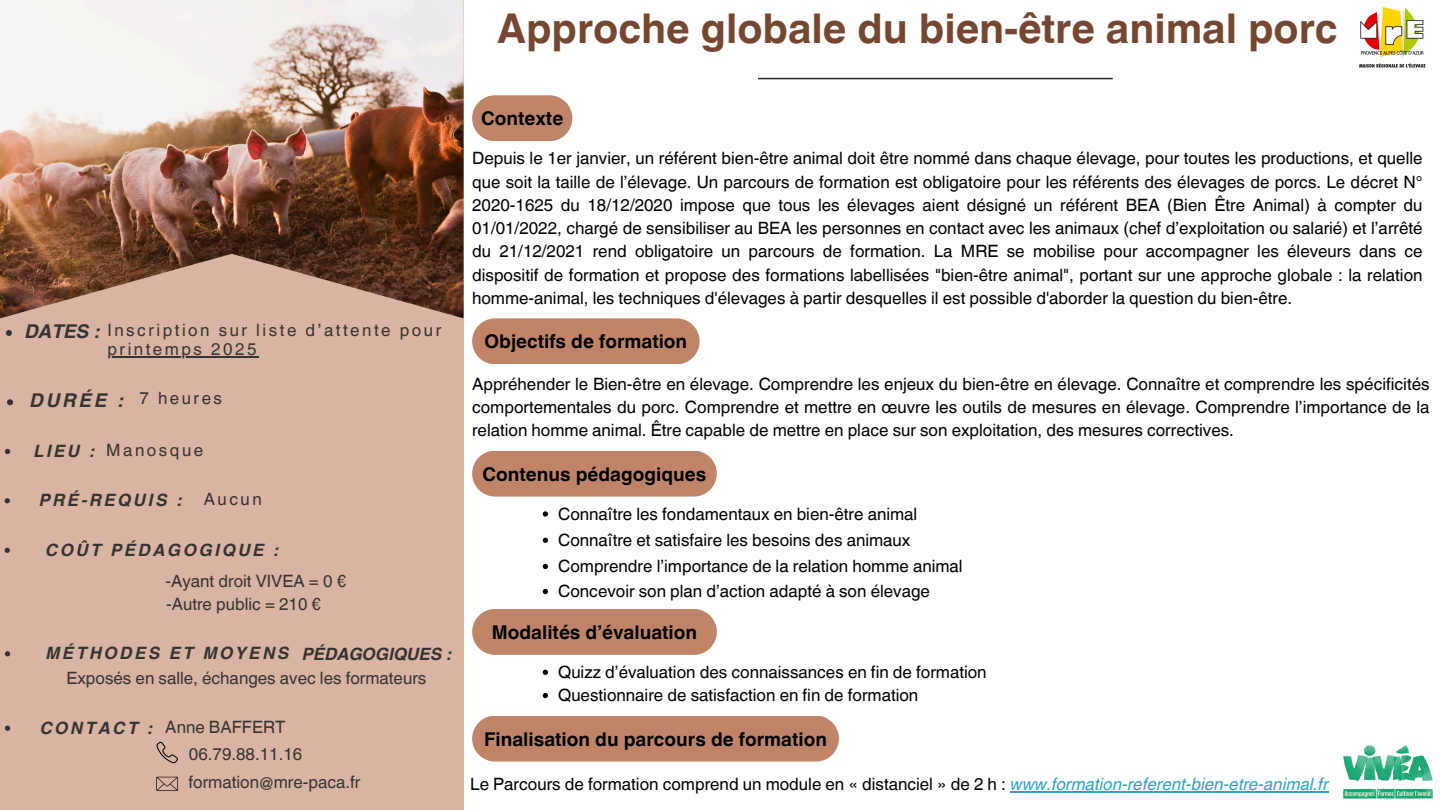
<style>
.page{position:relative;width:1440px;height:810px;background:#fff}
.page>*{position:absolute;margin:0;border:0;box-sizing:border-box;transform-origin:0 0}
.t1{font:700 41px "Helvetica World";color:#764730}
.t2{font:700 19px "Helvetica World";color:#000}
.t3{font:italic 700 19px "Helvetica World";letter-spacing:.075em;color:#343434}
.t4{font:17px/23.2px "Helvetica World";color:#000;text-align:justify}
.t5{font:17px "Helvetica World";color:#343434}
.t6{font:italic 700 17px "Helvetica World";letter-spacing:.145em;color:#343434}
.t7{font:17px "Helvetica World";letter-spacing:.15em;color:#343434}
.t8{font:17px "Helvetica World";letter-spacing:.145em;color:#343434}
.t9{font:italic 700 17px "Helvetica World";color:#343434}
.s1{font-style:italic;color:#2ea3ce}
</style>
<div class="page">
<div style="left:0;top:0;width:464px;height:810px;background:#d9b4a3"></div>
<hr style="left:758px;top:78px;width:355px;height:1px;background:#292929">
<img style="left:0;top:0;width:464px;height:318px">
<div style="left:472px;top:95px;width:100px;height:46px;background:#c08569;border-radius:23px"></div>
<div style="left:472px;top:318px;width:228px;height:46px;background:#c08569;border-radius:23px"></div>
<div style="left:472px;top:451px;width:245px;height:46px;background:#c08569;border-radius:23px"></div>
<div style="left:472px;top:609px;width:245px;height:46px;background:#c08569;border-radius:23px"></div>
<svg style="left:5px;top:726px;width:5px;height:5px"></svg>
<svg style="left:156px;top:742px;width:22px;height:21px"></svg>
<svg style="left:156px;top:777px;width:22px;height:14px"></svg>
<div style="left:472px;top:716px;width:367px;height:46px;background:#c08569;border-radius:23px"></div>
<img style="left:1359px;top:7px;width:67px;height:61px">
<img style="left:1344px;top:746px;width:88px;height:53px">
<hr style="left:108px;top:357px;width:151px;height:1px;background:#343434">
<svg style="left:6px;top:330px;width:6px;height:6px"></svg>
<svg style="left:7px;top:399px;width:6px;height:6px"></svg>
<svg style="left:5px;top:449px;width:5px;height:5px"></svg>
<svg style="left:5px;top:498px;width:5px;height:5px"></svg>
<svg style="left:5px;top:651px;width:5px;height:5px"></svg>
<svg style="left:543px;top:511px;width:5px;height:6px"></svg>
<svg style="left:543px;top:538px;width:5px;height:5px"></svg>
<svg style="left:543px;top:564px;width:5px;height:5px"></svg>
<svg style="left:543px;top:589px;width:5px;height:5px"></svg>
<svg style="left:543px;top:670px;width:5px;height:5px"></svg>
<svg style="left:543px;top:693px;width:5px;height:5px"></svg>
<svg style="left:5px;top:548px;width:5px;height:5px"></svg>
<hr style="left:1010px;top:792px;width:319px;height:1px;background:#2ea3ce">
<p class="t1" style="left:497px;top:-5px;width:842px">Approche globale du bien-être animal porc</p>
<p class="t3" style="left:25px;top:316px;width:76px">DATES :</p>
<p class="t7" style="left:108px;top:320px;width:335px">Inscription sur liste d’attente pour</p>
<p class="t8" style="left:108px;top:339px;width:151px">printemps 2025</p>
<p class="t3" style="left:30px;top:385px;width:95px">DURÉE :</p>
<p class="t5" style="left:139px;top:388px;width:84px">7 heures</p>
<p class="t6" style="left:34px;top:437px;width:62px">LIEU :</p>
<p class="t8" style="left:106px;top:440px;width:98px">Manosque</p>
<p class="t6" style="left:40px;top:487px;width:144px">PRÉ-REQUIS :</p>
<h1 class="t5" style="left:204px;top:489px;width:60px">Aucun</h1>
<p class="t6" style="left:46px;top:536px;width:234px">COÛT PÉDAGOGIQUE :</p>
<h4 class="t5" style="left:165px;top:571px;width:182px">-Ayant droit VIVEA = 0 €</h4>
<p class="t5" style="left:166px;top:594px;width:157px">-Autre public = 210 €</p>
<p class="t6" style="left:46px;top:640px;width:245px">MÉTHODES ET MOYENS</p>
<h2 class="t9" style="left:302px;top:640px;width:150px">PÉDAGOGIQUES :</h2>
<p class="t5" style="left:66px;top:668px;width:361px">Exposés en salle, échanges avec les formateurs</p>
<p class="t6" style="left:40px;top:714px;width:114px">CONTACT :</p>
<p class="t5" style="left:165px;top:717px;width:122px">Anne BAFFERT</p>
<p class="t5" style="left:189px;top:745px;width:115px">06.79.88.11.16</p>
<p class="t5" style="left:189px;top:772px;width:173px">formation@mre-paca.fr</p>
<p class="t2" style="left:481px;top:103px;width:84px">Contexte</p>
<h2 class="t4" style="left:472px;top:147px;width:952px">Depuis le 1er janvier, un référent bien-être animal doit être nommé dans chaque élevage, pour toutes les productions, et quelle que soit la taille de l’élevage. Un parcours de formation est obligatoire pour les référents des élevages de porcs. Le décret N° 2020-1625 du 18/12/2020 impose que tous les élevages aient désigné un référent BEA (Bien Être Animal) à compter du 01/01/2022, chargé de sensibiliser au BEA les personnes en contact avec les animaux (chef d’exploitation ou salarié) et l’arrêté du 21/12/2021 rend obligatoire un parcours de formation. La MRE se mobilise pour accompagner les éleveurs dans ce dispositif de formation et propose des formations labellisées "bien-être animal", portant sur une approche globale : la relation homme-animal, les techniques d'élevages à partir desquelles il est possible d'aborder la question du bien-être.</h2>
<p class="t2" style="left:485px;top:326px;width:204px">Objectifs de formation</p>
<p class="t4" style="left:472px;top:372px;width:959px">Appréhender le Bien-être en élevage. Comprendre les enjeux du bien-être en élevage. Connaître et comprendre les spécificités comportementales du porc. Comprendre et mettre en œuvre les outils de mesures en élevage. Comprendre l’importance de la relation homme animal. Être capable de mettre en place sur son exploitation, des mesures correctives.</p>
<p class="t2" style="left:483px;top:458px;width:225px">Contenus pédagogiques</p>
<h2 class="t4" style="left:558px;top:502px;width:361px">Connaître les fondamentaux en bien-être animal</h2>
<p class="t4" style="left:558px;top:528px;width:354px">Connaître et satisfaire les besoins des animaux</p>
<p class="t4" style="left:558px;top:555px;width:406px">Comprendre l’importance de la relation homme animal</p>
<p class="t4" style="left:558px;top:580px;width:373px">Concevoir son plan d’action adapté à son élevage</p>
<p class="t2" style="left:492px;top:617px;width:207px">Modalités d’évaluation</p>
<p class="t4" style="left:558px;top:660px;width:430px">Quizz d’évaluation des connaissances en fin de formation</p>
<h2 class="t4" style="left:558px;top:684px;width:362px">Questionnaire de satisfaction en fin de formation</h2>
<p class="t2" style="left:484px;top:723px;width:344px">Finalisation du parcours de formation</p>
<p class="t4" style="left:470px;top:773px;width:860px">Le Parcours de formation comprend un module en « distanciel » de 2 h : <span class="s1">www.formation-referent-bien-etre-animal.fr</span></p>
</div>
